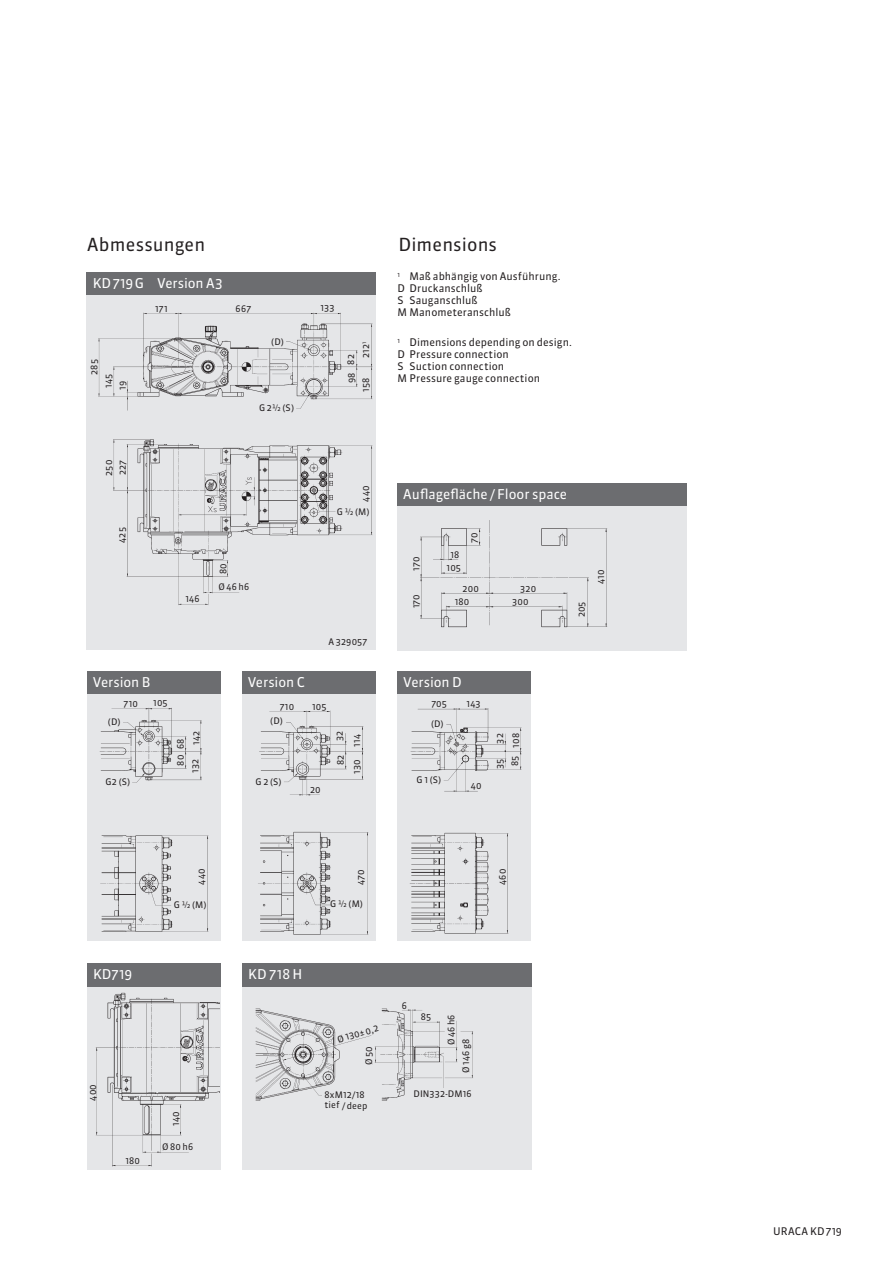
<style>
.page{position:relative;width:893px;height:1263px;background:#fff}
.page>*{position:absolute;margin:0;border:0;box-sizing:border-box;transform-origin:0 0}
.t1{font:18px "Sanuk OT";letter-spacing:.01em;color:#231f20}
.t2{font:13.5px "Sanuk OT";letter-spacing:-.005em;color:#fff}
.t3{font:10.5px/12px "Sanuk OT";letter-spacing:.005em;color:#231f20}
.t4{font:10.5px "Sanuk OT";letter-spacing:.025em;color:#231f20}
.t5{font:9px/13.5px "Sanuk OT";letter-spacing:.015em;color:#231f20}
</style>
<div class="page">
<div style="left:87px;top:272px;width:289px;height:24px;background:#6c6d70"></div>
<div style="left:87px;top:296px;width:289px;height:354px;background:#e5e6e8"></div>
<div style="left:242px;top:671px;width:134px;height:24px;background:#6c6d70"></div>
<div style="left:242px;top:695px;width:134px;height:246px;background:#e5e6e8"></div>
<div style="left:87px;top:671px;width:134px;height:24px;background:#6c6d70"></div>
<div style="left:87px;top:695px;width:134px;height:246px;background:#e5e6e8"></div>
<div style="left:87px;top:963px;width:134px;height:23px;background:#6c6d70"></div>
<div style="left:87px;top:986px;width:134px;height:183px;background:#e5e6e8"></div>
<div style="left:397px;top:671px;width:134px;height:24px;background:#6c6d70"></div>
<div style="left:397px;top:695px;width:134px;height:246px;background:#e5e6e8"></div>
<div style="left:397px;top:483px;width:289px;height:23px;background:#6c6d70"></div>
<div style="left:397px;top:506px;width:289px;height:145px;background:#e5e6e8"></div>
<div style="left:242px;top:963px;width:289px;height:23px;background:#6c6d70"></div>
<div style="left:242px;top:986px;width:289px;height:183px;background:#e5e6e8"></div>
<img style="left:98px;top:312px;width:275px;height:293px">
<img style="left:397px;top:694px;width:131px;height:240px">
<img style="left:253px;top:694px;width:120px;height:241px">
<img style="left:96px;top:694px;width:119px;height:238px">
<img style="left:87px;top:992px;width:132px;height:178px">
<img style="left:420px;top:520px;width:187px;height:108px">
<img style="left:255px;top:1008px;width:218px;height:93px">
<h1 class="t1" style="left:87px;top:233px;width:120px">Abmessungen</h1>
<h2 class="t2" style="left:93px;top:275px;width:132px">KD719G Version A3</h2>
<p class="t5" style="left:87px;top:375px;width:17px;rotate:-90deg">285</p>
<p class="t5" style="left:102px;top:390px;width:17px;rotate:-90deg">145<br>19</p>
<p class="t5" style="left:155px;top:302px;width:14px">171</p>
<p class="t5" style="left:236px;top:302px;width:17px">667</p>
<p class="t5" style="left:321px;top:301px;width:15px">133</p>
<p class="t5" style="left:271px;top:335px;width:14px">(D)</p>
<p class="t5" style="left:259px;top:401px;width:37px">G 2½ (S)</p>
<p class="t5" style="left:359px;top:358px;width:18px;rotate:-90deg">212<sup>1</sup></p>
<p class="t5" style="left:344px;top:365px;width:12px;rotate:-90deg">82</p>
<p class="t5" style="left:344px;top:392px;width:21px;line-height:14.2px;text-indent:9px;rotate:-90deg">98<br>158</p>
<p class="t5" style="left:102px;top:476px;width:18px;rotate:-90deg">250<br>227</p>
<p class="t5" style="left:359px;top:502px;width:18px;rotate:-90deg">440</p>
<p class="t5" style="left:115px;top:543px;width:17px;rotate:-90deg">425</p>
<p class="t5" style="left:185px;top:592px;width:16px">146</p>
<p class="t5" style="left:217px;top:574px;width:12px;rotate:-90deg">80</p>
<p class="t5" style="left:218px;top:580px;width:33px">Ø 46 h6</p>
<h2 class="t2" style="left:93px;top:674px;width:59px">Version B</h2>
<h2 class="t2" style="left:248px;top:674px;width:59px">Version C</h2>
<p class="t5" style="left:337px;top:504px;width:34px">G ½ (M)</p>
<p class="t5" style="left:328px;top:635px;width:40px">A 329057</p>
<p class="t5" style="left:123px;top:697px;width:16px">710</p>
<p class="t5" style="left:153px;top:696px;width:16px">105</p>
<p class="t5" style="left:280px;top:700px;width:16px">710</p>
<p class="t5" style="left:312px;top:700px;width:16px">105</p>
<p class="t5" style="left:108px;top:714px;width:14px">(D)</p>
<p class="t5" style="left:270px;top:714px;width:14px">(D)</p>
<p class="t5" style="left:174px;top:766px;width:28px;rotate:-90deg">80 68</p>
<p class="t5" style="left:190px;top:745px;width:16px;rotate:-90deg">142</p>
<p class="t5" style="left:188px;top:773px;width:16px;rotate:-90deg">132</p>
<p class="t5" style="left:333px;top:741px;width:12px;rotate:-90deg">32</p>
<p class="t5" style="left:334px;top:765px;width:12px;rotate:-90deg">82</p>
<p class="t5" style="left:350px;top:747px;width:14px;rotate:-90deg">114</p>
<p class="t5" style="left:350px;top:774px;width:16px;rotate:-90deg">130</p>
<p class="t5" style="left:106px;top:775px;width:26px">G2 (S)</p>
<p class="t5" style="left:255px;top:775px;width:28px">G 2 (S)</p>
<p class="t5" style="left:310px;top:783px;width:12px">20</p>
<h1 class="t1" style="left:398px;top:233px;width:100px">Dimensions</h1>
<p class="t3" style="left:398px;top:270px;width:164px"><sup>1</sup> Maß abhängig von Ausführung.<br>D Druckanschluß<br>S Sauganschluß<br>M Manometeranschluß</p>
<p class="t3" style="left:398px;top:336px;width:176px"><sup>1</sup> Dimensions depending on design.<br>D Pressure connection<br>S Suction connection<br>M Pressure gauge connection</p>
<h2 class="t2" style="left:403px;top:486px;width:165px">Auflagefläche / Floor space</h2>
<p class="t5" style="left:410px;top:571px;width:16px;rotate:-90deg">170</p>
<p class="t5" style="left:410px;top:608px;width:16px;rotate:-90deg">170</p>
<p class="t5" style="left:447px;top:548px;width:16px;line-height:12.8px;text-align:center">18<br>105</p>
<p class="t5" style="left:468px;top:543px;width:12px;rotate:-90deg">70</p>
<p class="t5" style="left:463px;top:582px;width:18px">200</p>
<p class="t5" style="left:520px;top:582px;width:17px">320</p>
<p class="t5" style="left:455px;top:595px;width:16px">180</p>
<p class="t5" style="left:512px;top:595px;width:18px">300</p>
<p class="t5" style="left:575px;top:617px;width:17px;rotate:-90deg">205</p>
<p class="t5" style="left:594px;top:584px;width:16px;rotate:-90deg">410</p>
<h2 class="t2" style="left:403px;top:674px;width:60px">Version D</h2>
<p class="t5" style="left:431px;top:697px;width:17px">705</p>
<p class="t5" style="left:467px;top:697px;width:16px">143</p>
<p class="t5" style="left:431px;top:717px;width:14px">(D)</p>
<p class="t5" style="left:416px;top:773px;width:26px">G 1 (S)</p>
<p class="t5" style="left:471px;top:779px;width:12px">40</p>
<p class="t5" style="left:509px;top:766px;width:34px;rotate:-90deg">85 108</p>
<p class="t5" style="left:493px;top:743px;width:12px;rotate:-90deg">32</p>
<p class="t5" style="left:493px;top:769px;width:12px;rotate:-90deg">35</p>
<h2 class="t2" style="left:93px;top:966px;width:41px">KD719</h2>
<p class="t5" style="left:195px;top:884px;width:18px;rotate:-90deg">440</p>
<p class="t5" style="left:174px;top:898px;width:34px">G ½ (M)</p>
<p class="t5" style="left:86px;top:1100px;width:18px;rotate:-90deg">400</p>
<p class="t5" style="left:125px;top:1154px;width:16px">180</p>
<p class="t5" style="left:169px;top:1126px;width:16px;rotate:-90deg">140</p>
<p class="t5" style="left:162px;top:1140px;width:33px">Ø 80 h6</p>
<p class="t5" style="left:354px;top:885px;width:17px;rotate:-90deg">470</p>
<p class="t5" style="left:330px;top:897px;width:34px">G ½ (M)</p>
<h2 class="t2" style="left:248px;top:966px;width:56px">KD 718 H</h2>
<p class="t5" style="left:336px;top:1033px;width:44px;rotate:-16deg">Ø 130± 0,2</p>
<p class="t5" style="left:362px;top:1065px;width:20px;rotate:-90deg">Ø 50</p>
<p class="t5" style="left:402px;top:999px;width:7px">6</p>
<p class="t5" style="left:421px;top:1010px;width:12px">85</p>
<p class="t5" style="left:444px;top:1073px;width:60px;line-height:14.9px;text-indent:28px;rotate:-90deg">Ø 46 h6<br>Ø 146 g8</p>
<p class="t5" style="left:324px;top:1088px;width:42px">8xM12/18</p>
<p class="t5" style="left:413px;top:1087px;width:60px">DIN332-DM16</p>
<p class="t5" style="left:324px;top:1099px;width:44px">tief / deep</p>
<p class="t5" style="left:496px;top:885px;width:18px;rotate:-90deg">460</p>
<p class="t4" style="left:773px;top:1224px;width:70px">URACA KD719</p>
</div>
